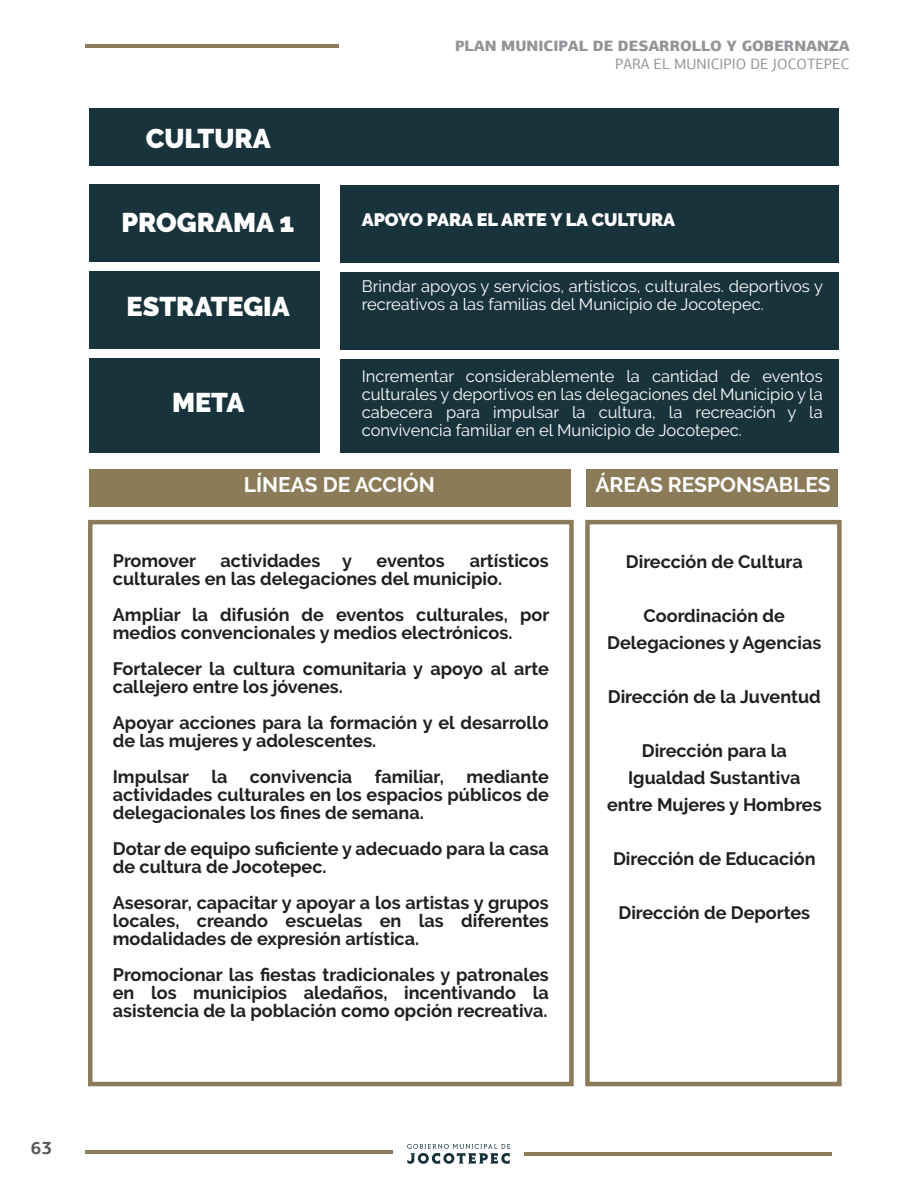
<style>
.page{position:relative;width:918px;height:1188px;background:#fff}
.page>*{position:absolute;margin:0;border:0;box-sizing:border-box;transform-origin:0 0}
.t1{font:900 27px "Raleway";color:#fff}
.t2{font:700 21px "Raleway";color:#fff}
.t3{font:700 18px/18px "Raleway";color:#231f20}
.t4{font:900 18px "Raleway";color:#fff}
.t5{font:700 18px "PF Agora Sans Pro";color:#57585a}
.t6{font:16.5px/18px "Raleway";color:#fff}
.t7{font:900 15px "PF Agora Sans Pro";color:#939598}
.t8{font:15px "PF Agora Sans Pro";color:#939598}
</style>
<div class="page">
<div style="left:341px;top:185px;width:498px;height:78px;background:#19333c"></div>
<div style="left:341px;top:272px;width:498px;height:78px;background:#19333c"></div>
<div style="left:341px;top:359px;width:498px;height:94px;background:#19333c"></div>
<svg style="left:407px;top:1144px;width:103px;height:20px"></svg>
<hr style="left:524px;top:1152px;width:308px;height:4px;background:#8c7b58">
<hr style="left:85px;top:1150px;width:308px;height:4px;background:#8c7b58">
<hr style="left:85px;top:44px;width:254px;height:4px;background:#8c7b58">
<div style="left:90px;top:108px;width:749px;height:57px;background:#19333c"></div>
<div style="left:90px;top:184px;width:230px;height:77px;background:#19333c"></div>
<div style="left:90px;top:271px;width:230px;height:78px;background:#19333c"></div>
<div style="left:90px;top:358px;width:230px;height:95px;background:#19333c"></div>
<div style="left:89px;top:469px;width:481px;height:37px;background:#8c7b58"></div>
<div style="left:586px;top:469px;width:252px;height:37px;background:#8c7b58"></div>
<div style="left:88px;top:520px;width:486px;height:566px;border:4px solid #8c7b58"></div>
<div style="left:585px;top:520px;width:257px;height:566px;border:4px solid #8c7b58"></div>
<p class="t5" style="left:31px;top:1136px;width:23px">63</p>
<h1 class="t1" style="left:146px;top:123px;width:127px">CULTURA</h1>
<h1 class="t1" style="left:121px;top:207px;width:174px">PROGRAMA 1</h1>
<h1 class="t1" style="left:127px;top:291px;width:165px">ESTRATEGIA</h1>
<h1 class="t1" style="left:172px;top:387px;width:74px">META</h1>
<p class="t7" style="left:455px;top:36px;width:396px">PLAN MUNICIPAL DE DESARROLLO Y GOBERNANZA</p>
<p class="t8" style="left:615px;top:55px;width:236px">PARA EL MUNICIPIO DE JOCOTEPEC</p>
<p class="t4" style="left:362px;top:209px;width:315px">APOYO PARA EL ARTE Y LA CULTURA</p>
<p class="t6" style="left:362px;top:277px;width:463px">Brindar apoyos y servicios, artísticos, culturales. deportivos y recreativos a las familias del Municipio de Jocotepec.</p>
<p class="t6" style="left:362px;top:367px;width:463px;text-align:justify">Incrementar considerablemente la cantidad de eventos culturales y deportivos en las delegaciones del Municipio y la cabecera para impulsar la cultura, la recreación y la convivencia familiar en el Municipio de Jocotepec.</p>
<p class="t2" style="left:244px;top:472px;width:192px">LÍNEAS DE ACCIÓN</p>
<p class="t2" style="left:595px;top:472px;width:237px">ÁREAS RESPONSABLES</p>
<p class="t3" style="left:113px;top:552px;width:437px;text-indent:357px">artísticos culturales en las delegaciones del municipio.</p>
<p class="t3" style="left:113px;top:606px;width:438px">Ampliar la difusión de eventos culturales, por medios convencionales y medios electrónicos.</p>
<p class="t3" style="left:113px;top:660px;width:437px">Fortalecer la cultura comunitaria y apoyo al arte callejero entre los jóvenes.</p>
<p class="t3" style="left:113px;top:714px;width:437px">Apoyar acciones para la formación y el desarrollo de las mujeres y adolescentes.</p>
<p class="t3" style="left:113px;top:768px;width:116px">Impulsar la</p>
<p class="t3" style="left:250px;top:768px;width:104px">convivencia</p>
<p class="t3" style="left:375px;top:768px;width:71px">familiar,</p>
<p class="t3" style="left:113px;top:552px;width:85px">Promover</p>
<p class="t3" style="left:221px;top:552px;width:133px">actividades y</p>
<p class="t3" style="left:377px;top:552px;width:70px">eventos</p>
<p class="t3" style="left:113px;top:768px;width:438px;text-align:justify;text-indent:354px">mediante actividades culturales en los espacios públicos de delegacionales los fines de semana.</p>
<p class="t3" style="left:113px;top:840px;width:438px">Dotar de equipo suficiente y adecuado para la casa de cultura de Jocotepec.</p>
<p class="t3" style="left:113px;top:894px;width:438px;text-align:justify">Asesorar, capacitar y apoyar a los artistas y grupos locales, creando escuelas en las diferentes modalidades de expresión artística.</p>
<p class="t3" style="left:113px;top:966px;width:438px;text-align:justify">Promocionar las fiestas tradicionales y patronales en los municipios aledaños, incentivando la asistencia de la población como opción recreativa.</p>
<p class="t3" style="left:626px;top:552px;width:178px">Dirección de Cultura</p>
<p class="t3" style="left:607px;top:602px;width:216px;line-height:27px;text-align:center">Coordinación de<br>Delegaciones y Agencias</p>
<p class="t3" style="left:608px;top:687px;width:214px">Dirección de la Juventud</p>
<p class="t3" style="left:607px;top:737px;width:216px;line-height:27px;text-align:center">Dirección para la<br>Igualdad Sustantiva entre Mujeres y Hombres</p>
<p class="t3" style="left:613px;top:849px;width:204px">Dirección de Educación</p>
<p class="t3" style="left:618px;top:903px;width:193px">Dirección de Deportes</p>
</div>
